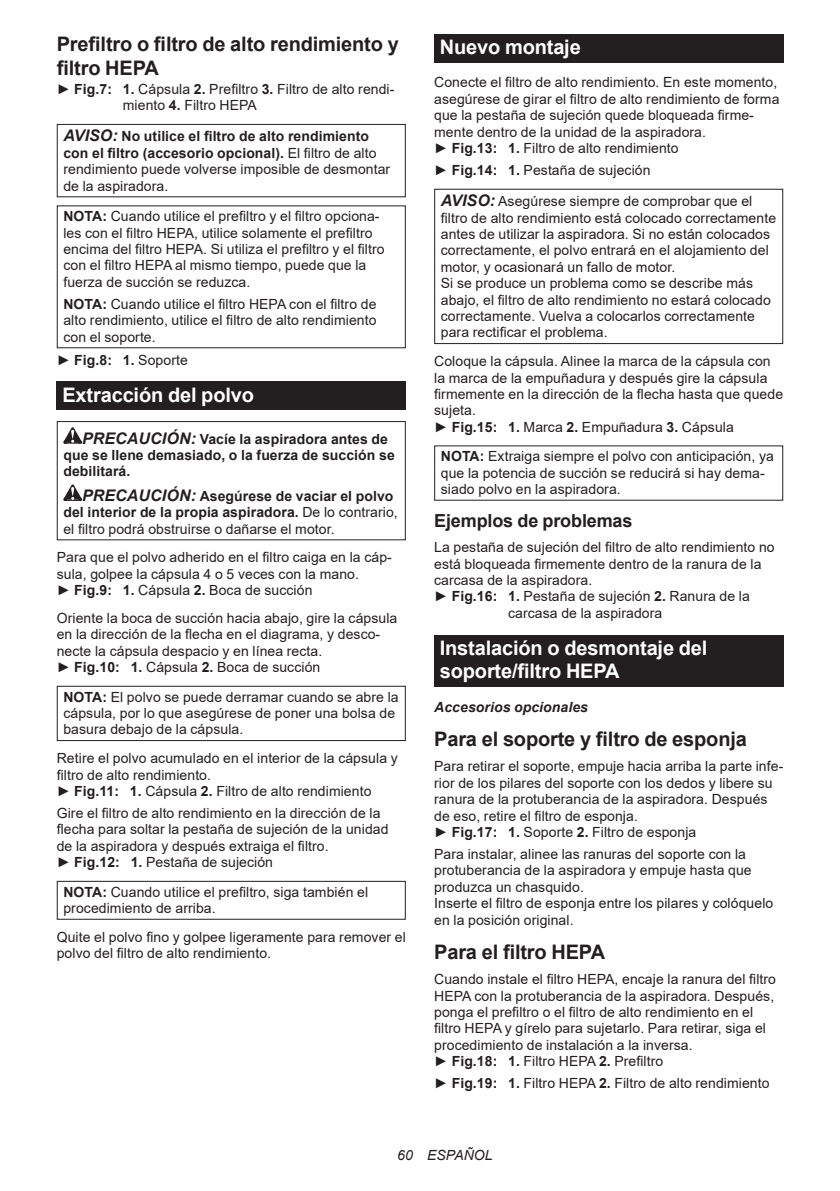
<style>
.page{position:relative;width:840px;height:1191px;background:#fff}
.page>*{position:absolute;margin:0;border:0;box-sizing:border-box;transform-origin:0 0}
.t1{font:700 20px/23.4px "Arial";letter-spacing:-.01em;color:#231f20}
.t2{font:700 20px/23.4px "Arial";letter-spacing:-.01em;color:#fff}
.t3{font:700 18px "Arial";letter-spacing:-.01em;color:#231f20}
.t4{font:14px/16.4px "Arial";letter-spacing:.005em;color:#231f20}
.t5{font:700 14px/16.4px "Arial";letter-spacing:.005em;color:#231f20}
.t6{font:italic 700 14px "Arial";letter-spacing:.005em;color:#231f20}
.t7{font:italic 14px "Arial";letter-spacing:.005em;color:#231f20}
.s1{font-weight:700}
.s2{font-weight:700;font-style:italic;font-size:16px}
.s3{font-style:italic;font-size:16px}
.s4{font-weight:400}
</style>
<div class="page">
<div style="left:57px;top:124px;width:348px;height:73px;border:1px solid #231f20"></div>
<div style="left:57px;top:382px;width:348px;height:28px;background:#231f20"></div>
<svg style="left:63px;top:427px;width:19px;height:17px"></svg>
<svg style="left:63px;top:484px;width:19px;height:17px"></svg>
<div style="left:57px;top:421px;width:348px;height:119px;border:1px solid #231f20"></div>
<div style="left:57px;top:686px;width:348px;height:55px;border:1px solid #231f20"></div>
<div style="left:57px;top:881px;width:348px;height:38px;border:1px solid #231f20"></div>
<div style="left:434px;top:34px;width:348px;height:29px;background:#231f20"></div>
<div style="left:434px;top:189px;width:348px;height:155px;border:1px solid #231f20"></div>
<div style="left:434px;top:635px;width:348px;height:52px;background:#231f20"></div>
<h1 class="t1" style="left:57px;top:33px;width:343px">Prefiltro o filtro de alto rendimiento y filtro HEPA</h1>
<p class="t4" style="left:123px;top:81px;width:273px;text-indent:-66px">► <span class="s1">Fig.7: 1.</span> Cápsula <span class="s1">2.</span> Prefiltro <span class="s1">3.</span> Filtro de alto rendi&shy;miento <span class="s1">4.</span> Filtro HEPA</p>
<p class="t4" style="left:63px;top:128px;width:328px"><span class="s2">AVISO:</span> <span class="s1">No utilice el filtro de alto rendimiento con el filtro (accesorio opcional).</span> El filtro de alto rendimiento puede volverse imposible de desmontar de la aspiradora.</p>
<p class="t4" style="left:63px;top:208px;width:322px"><span class="s1">NOTA:</span> Cuando utilice el prefiltro y el filtro opciona&shy;les con el filtro HEPA, utilice solamente el prefiltro encima del filtro HEPA. Si utiliza el prefiltro y el filtro con el filtro HEPA al mismo tiempo, puede que la fuerza de succión se reduzca.</p>
<p class="t4" style="left:63px;top:296px;width:314px;text-align:justify"><span class="s1">NOTA:</span> Cuando utilice el filtro HEPA con el filtro de alto rendimiento, utilice el filtro de alto rendimiento con el soporte.</p>
<p class="t4" style="left:57px;top:351px;width:132px">► <span class="s1">Fig.8: 1.</span> Soporte</p>
<h1 class="t2" style="left:62px;top:383px;width:193px">Extracción del polvo</h1>
<p class="t5" style="left:63px;top:431px;width:333px;text-indent:19px"><span class="s3">PRECAUCIÓN:</span> Vacíe la aspiradora antes de que se llene demasiado, o la fuerza de succión se debilitará.</p>
<p class="t5" style="left:63px;top:488px;width:336px;text-indent:19px"><span class="s3">PRECAUCIÓN:</span> Asegúrese de vaciar el polvo del interior de la propia aspiradora. <span class="s4">De lo contrario, el filtro podrá obstruirse o dañarse el motor.</span></p>
<p class="t4" style="left:57px;top:549px;width:336px">Para que el polvo adherido en el filtro caiga en la cáp&shy;sula, golpee la cápsula 4 o 5 veces con la mano.<br>► <span class="s1">Fig.9: 1.</span> Cápsula <span class="s1">2.</span> Boca de succión</p>
<p class="t4" style="left:57px;top:609px;width:342px">Oriente la boca de succión hacia abajo, gire la cápsula en la dirección de la flecha en el diagrama, y desco&shy;necte la cápsula despacio y en línea recta.<br>► <span class="s1">Fig.10: 1.</span> Cápsula <span class="s1">2.</span> Boca de succión</p>
<p class="t4" style="left:63px;top:688px;width:336px"><span class="s1">NOTA:</span> El polvo se puede derramar cuando se abre la cápsula, por lo que asegúrese de poner una bolsa de basura debajo de la cápsula.</p>
<p class="t4" style="left:57px;top:750px;width:342px">Retire el polvo acumulado en el interior de la cápsula y filtro de alto rendimiento.<br>► <span class="s1">Fig.11: 1.</span> Cápsula <span class="s1">2.</span> Filtro de alto rendimiento</p>
<p class="t4" style="left:57px;top:804px;width:333px">Gire el filtro de alto rendimiento en la dirección de la flecha para soltar la pestaña de sujeción de la unidad de la aspiradora y después extraiga el filtro.<br>► <span class="s1">Fig.12: 1.</span> Pestaña de sujeción</p>
<p class="t4" style="left:63px;top:883px;width:306px"><span class="s1">NOTA:</span> Cuando utilice el prefiltro, siga también el procedimiento de arriba.</p>
<p class="t4" style="left:57px;top:928px;width:350px">Quite el polvo fino y golpee ligeramente para remover el polvo del filtro de alto rendimiento.</p>
<h1 class="t2" style="left:439px;top:36px;width:142px">Nuevo montaje</h1>
<p class="t4" style="left:434px;top:74px;width:346px">Conecte el filtro de alto rendimiento. En este momento, asegúrese de girar el filtro de alto rendimiento de forma que la pestaña de sujeción quede bloqueada firme&shy;mente dentro de la unidad de la aspiradora.<br>► <span class="s1">Fig.13: 1.</span> Filtro de alto rendimiento</p>
<p class="t4" style="left:434px;top:162px;width:218px">► <span class="s1">Fig.14: 1.</span> Pestaña de sujeción</p>
<p class="t4" style="left:440px;top:193px;width:336px"><span class="s2">AVISO:</span> Asegúrese siempre de comprobar que el filtro de alto rendimiento está colocado correctamente antes de utilizar la aspiradora. Si no están colocados correctamente, el polvo entrará en el alojamiento del motor, y ocasionará un fallo de motor.<br>Si se produce un problema como se describe más abajo, el filtro de alto rendimiento no estará colocado correctamente. Vuelva a colocarlos correctamente para rectificar el problema.</p>
<p class="t4" style="left:434px;top:353px;width:350px">Coloque la cápsula. Alinee la marca de la cápsula con la marca de la empuñadura y después gire la cápsula firmemente en la dirección de la flecha hasta que quede sujeta.<br>► <span class="s1">Fig.15: 1.</span> Marca <span class="s1">2.</span> Empuñadura <span class="s1">3.</span> Cápsula</p>
<p class="t4" style="left:440px;top:448px;width:334px"><span class="s1">NOTA:</span> Extraiga siempre el polvo con anticipación, ya que la potencia de succión se reducirá si hay dema&shy;siado polvo en la aspiradora.</p>
<p class="t3" style="left:434px;top:508px;width:200px">Ejemplos de problemas</p>
<p class="t4" style="left:434px;top:539px;width:342px">La pestaña de sujeción del filtro de alto rendimiento no</p>
<p class="t4" style="left:434px;top:555px;width:328px">está bloqueada firmemente dentro de la ranura de la</p>
<p class="t4" style="left:434px;top:572px;width:160px">carcasa de la aspiradora.</p>
<p class="t4" style="left:434px;top:588px;width:317px">► <span class="s1">Fig.16: 1.</span> Pestaña de sujeción <span class="s1">2.</span> Ranura de la</p>
<p class="t4" style="left:508px;top:604px;width:156px">carcasa de la aspiradora</p>
<h1 class="t2" style="left:439px;top:636px;width:269px">Instalación o desmontaje del soporte/filtro HEPA</h1>
<p class="t6" style="left:434px;top:697px;width:155px">Accesorios opcionales</p>
<h1 class="t1" style="left:434px;top:728px;width:314px">Para el soporte y filtro de esponja</h1>
<p class="t4" style="left:434px;top:758px;width:350px">Para retirar el soporte, empuje hacia arriba la parte infe&shy;rior de los pilares del soporte con los dedos y libere su ranura de la protuberancia de la aspiradora. Después de eso, retire el filtro de esponja.<br>► <span class="s1">Fig.17: 1.</span> Soporte <span class="s1">2.</span> Filtro de esponja</p>
<p class="t4" style="left:434px;top:845px;width:340px">Para instalar, alinee las ranuras del soporte con la protuberancia de la aspiradora y empuje hasta que produzca un chasquido.<br>Inserte el filtro de esponja entre los pilares y colóquelo en la posición original.</p>
<h1 class="t1" style="left:434px;top:940px;width:172px">Para el filtro HEPA</h1>
<p class="t4" style="left:434px;top:971px;width:343px">Cuando instale el filtro HEPA, encaje la ranura del filtro HEPA con la protuberancia de la aspiradora. Después, ponga el prefiltro o el filtro de alto rendimiento en el filtro HEPA y gírelo para sujetarlo. Para retirar, siga el procedimiento de instalación a la inversa.<br>► <span class="s1">Fig.18: 1.</span> Filtro HEPA <span class="s1">2.</span> Prefiltro</p>
<p class="t4" style="left:434px;top:1075px;width:337px">► <span class="s1">Fig.19: 1.</span> Filtro HEPA <span class="s1">2.</span> Filtro de alto rendimiento</p>
<p class="t7" style="left:397px;top:1146px;width:97px">60 ESPAÑOL</p>
</div>
